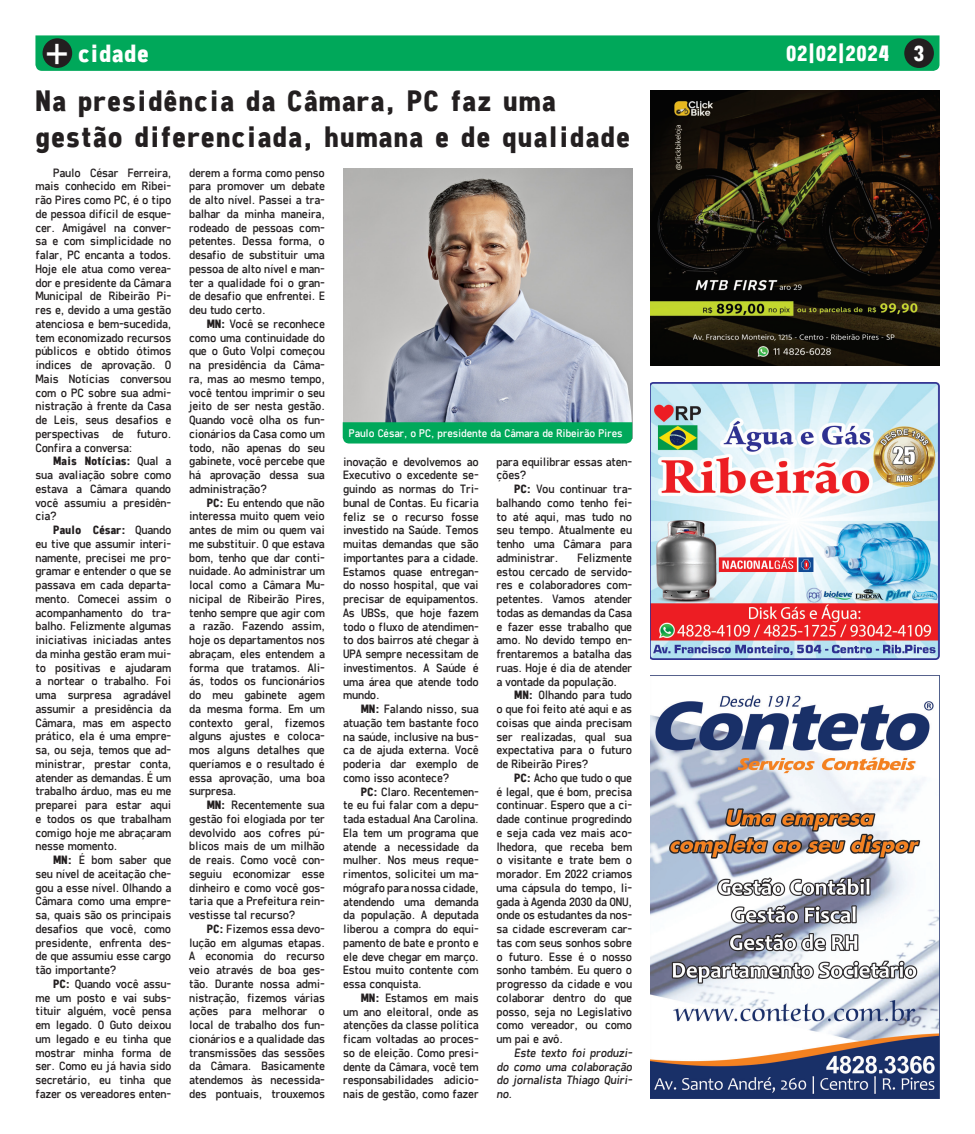
<style>
.page{position:relative;width:975px;height:1134px;background:#fff}
.page>*{position:absolute;margin:0;border:0;box-sizing:border-box;transform-origin:0 0}
.t1{font:41.75px "N Haas Grotesk TX Pro 55 Rg";color:#fff}
.t2{font:700 30px/36px "Freeroad";letter-spacing:.015em;color:#231f20}
.t3{font:700 25.25px "Freeroad";color:#fff}
.t4{font:700 22.5px "Freeroad";color:#fff}
.t5{font:12.25px/13.8px "Freeroad";letter-spacing:-.02em;color:#231f20;text-align:justify}
.t6{font:italic 12.25px/13.8px "Freeroad";letter-spacing:-.02em;color:#231f20;text-align:justify}
.t7{font:11.25px "Freeroad";letter-spacing:-.01em;color:#fff}
.t8{font:9.88px "N Haas Grotesk TX Pro 55 Rg";color:#231f20}
.s1{font-weight:700}
</style>
<div class="page">
<div style="left:35px;top:35px;width:904px;height:36px;background:#00a85a"></div>
<div style="left:904px;top:38px;width:29px;height:30px;background:#231f20;border-radius:50%"></div>
<div style="left:43px;top:38px;width:29px;height:30px;background:#231f20;border-radius:50%"></div>
<img style="left:343px;top:168px;width:289px;height:254px">
<div style="left:343px;top:422px;width:289px;height:21px;background:#00a85a"></div>
<img style="left:650px;top:90px;width:289px;height:276px">
<img style="left:650px;top:382px;width:289px;height:277px">
<img style="left:650px;top:675px;width:289px;height:423px">
<p class="t8" style="left:51px;top:38px;width:7px">+</p>
<p class="t8" style="left:912px;top:38px;width:7px">+</p>
<p class="t1" style="left:45px;top:27px;width:27px">+</p>
<p class="t4" style="left:913px;top:40px;width:13px">3</p>
<p class="t3" style="left:78px;top:38px;width:73px">cidade</p>
<p class="t4" style="left:785px;top:40px;width:105px">02|02|2024</p>
<p class="t2" style="left:35px;top:82px;width:596px">Na presidência da Câmara, PC faz uma gestão diferenciada, humana e de qualidade</p>
<p class="t5" style="left:35px;top:165px;width:137px;text-indent:18px">Paulo César Ferreira, mais conhecido em Ribei&shy;rão Pires como PC, é o tipo de pessoa difícil de esque&shy;cer. Amigável na conver&shy;sa e com simplicidade no falar, PC encanta a todos.<br>Hoje ele atua como verea&shy;dor e presidente da Câmara Municipal de Ribeirão Pi&shy;res e, devido a uma gestão atenciosa e bem-sucedida, tem economizado recursos públicos e obtido ótimos índices de aprovação. O Mais Notícias conversou com o PC sobre sua admi&shy;nistração à frente da Casa de Leis, seus desafios e perspectivas de futuro.<br>Confira a conversa:</p>
<p class="t5" style="left:35px;top:454px;width:137px;text-indent:18px"><span class="s1">Mais Notícias:</span> Qual a sua avaliação sobre como estava a Câmara quando você assumiu a presidên&shy;cia?</p>
<p class="t5" style="left:35px;top:523px;width:137px;text-indent:18px"><span class="s1">Paulo César:</span> Quando eu tive que assumir interi&shy;namente, precisei me pro&shy;gramar e entender o que se passava em cada departa&shy;mento. Comecei assim o acompanhamento do tra&shy;balho. Felizmente algumas iniciativas iniciadas antes da minha gestão eram mui&shy;to positivas e ajudaram a nortear o trabalho. Foi uma surpresa agradável assumir a presidência da Câmara, mas em aspecto prático, ela é uma empre&shy;sa, ou seja, temos que ad&shy;ministrar, prestar conta, atender as demandas. É um trabalho árduo, mas eu me preparei para estar aqui e todos os que trabalham comigo hoje me abraçaram nesse momento.</p>
<p class="t5" style="left:35px;top:853px;width:137px;text-indent:18px"><span class="s1">MN:</span> É bom saber que seu nível de aceitação che&shy;gou a esse nível. Olhando a Câmara como uma empre&shy;sa, quais são os principais desafios que você, como presidente, enfrenta des&shy;de que assumiu esse cargo tão importante?</p>
<p class="t5" style="left:35px;top:977px;width:137px;text-indent:18px"><span class="s1">PC:</span> Quando você assu&shy;me um posto e vai subs&shy;tituir alguém, você pensa em legado. O Guto deixou um legado e eu tinha que mostrar minha forma de ser. Como eu já havia sido secretário, eu tinha que fazer os vereadores enten-</p>
<p class="t5" style="left:189px;top:165px;width:137px">derem a forma como penso para promover um debate de alto nível. Passei a tra&shy;balhar da minha maneira, rodeado de pessoas com&shy;petentes. Dessa forma, o desafio de substituir uma pessoa de alto nível e man&shy;ter a qualidade foi o gran&shy;de desafio que enfrentei. E deu tudo certo.</p>
<p class="t5" style="left:189px;top:317px;width:137px;text-indent:18px"><span class="s1">MN:</span> Você se reconhece como uma continuidade do que o Guto Volpi começou na presidência da Câma&shy;ra, mas ao mesmo tempo, você tentou imprimir o seu jeito de ser nesta gestão.<br>Quando você olha os fun&shy;cionários da Casa como um todo, não apenas do seu gabinete, você percebe que há aprovação dessa sua administração?</p>
<p class="t5" style="left:189px;top:495px;width:137px;text-indent:18px"><span class="s1">PC:</span> Eu entendo que não interessa muito quem veio antes de mim ou quem vai me substituir. O que estava bom, tenho que dar conti&shy;nuidade. Ao administrar um local como a Câmara Mu&shy;nicipal de Ribeirão Pires, tenho sempre que agir com a razão. Fazendo assim, hoje os departamentos nos abraçam, eles entendem a forma que tratamos. Ali&shy;ás, todos os funcionários do meu gabinete agem da mesma forma. Em um contexto geral, fizemos alguns ajustes e coloca&shy;mos alguns detalhes que queríamos e o resultado é essa aprovação, uma boa surpresa.</p>
<p class="t5" style="left:189px;top:798px;width:137px;text-indent:18px"><span class="s1">MN:</span> Recentemente sua gestão foi elogiada por ter devolvido aos cofres pú&shy;blicos mais de um milhão de reais. Como você con&shy;seguiu economizar esse dinheiro e como você gos&shy;taria que a Prefeitura rein&shy;vestisse tal recurso?</p>
<p class="t5" style="left:189px;top:922px;width:137px;text-indent:18px"><span class="s1">PC:</span> Fizemos essa devo&shy;lução em algumas etapas.<br>A economia do recurso veio através de boa ges&shy;tão. Durante nossa admi&shy;nistração, fizemos várias ações para melhorar o local de trabalho dos fun&shy;cionários e a qualidade das transmissões das sessões da Câmara. Basicamente atendemos às necessida&shy;des pontuais, trouxemos</p>
<p class="t7" style="left:349px;top:426px;width:275px">Paulo César, o PC, presidente da Câmara de Ribeirão Pires</p>
<p class="t5" style="left:343px;top:454px;width:137px">inovação e devolvemos ao Executivo o excedente se&shy;guindo as normas do Tri&shy;bunal de Contas. Eu ficaria feliz se o recurso fosse investido na Saúde. Temos muitas demandas que são importantes para a cidade.<br>Estamos quase entregan&shy;do nosso hospital, que vai precisar de equipamentos.<br>As UBSs, que hoje fazem todo o fluxo de atendimen&shy;to dos bairros até chegar à UPA sempre necessitam de investimentos. A Saúde é uma área que atende todo mundo.</p>
<p class="t5" style="left:343px;top:702px;width:137px;text-indent:18px"><span class="s1">MN:</span> Falando nisso, sua atuação tem bastante foco na saúde, inclusive na bus&shy;ca de ajuda externa. Você poderia dar exemplo de como isso acontece?</p>
<p class="t5" style="left:343px;top:784px;width:137px;text-indent:18px"><span class="s1">PC:</span> Claro. Recentemen&shy;te eu fui falar com a depu&shy;tada estadual Ana Carolina.<br>Ela tem um programa que atende a necessidade da mulher. Nos meus reque&shy;rimentos, solicitei um ma&shy;mógrafo para nossa cidade, atendendo uma demanda da população. A deputada liberou a compra do equi&shy;pamento de bate e pronto e ele deve chegar em março.<br>Estou muito contente com essa conquista.</p>
<p class="t5" style="left:343px;top:990px;width:137px;text-indent:18px"><span class="s1">MN:</span> Estamos em mais um ano eleitoral, onde as atenções da classe política ficam voltadas ao proces&shy;so de eleição. Como presi&shy;dente da Câmara, você tem responsabilidades adicio&shy;nais de gestão, como fazer</p>
<p class="t5" style="left:496px;top:454px;width:137px">para equilibrar essas aten&shy;ções?</p>
<p class="t5" style="left:496px;top:482px;width:137px;text-indent:18px"><span class="s1">PC:</span> Vou continuar tra&shy;balhando como tenho fei&shy;to até aqui, mas tudo no seu tempo. Atualmente eu tenho uma Câmara para administrar.</p>
<p class="t5" style="left:496px;top:550px;width:137px;text-indent:81px">Felizmente estou cercado de servido&shy;res e colaboradores com&shy;petentes. Vamos atender todas as demandas da Casa e fazer esse trabalho que amo. No devido tempo en&shy;frentaremos a batalha das ruas. Hoje é dia de atender a vontade da população.</p>
<p class="t5" style="left:496px;top:688px;width:137px;text-indent:18px"><span class="s1">MN:</span> Olhando para tudo o que foi feito até aqui e as coisas que ainda precisam ser realizadas, qual sua expectativa para o futuro de Ribeirão Pires?</p>
<p class="t5" style="left:496px;top:770px;width:137px;text-indent:18px"><span class="s1">PC:</span> Acho que tudo o que é legal, que é bom, precisa continuar. Espero que a ci&shy;dade continue progredindo e seja cada vez mais aco&shy;lhedora, que receba bem o visitante e trate bem o morador. Em 2022 criamos uma cápsula do tempo, li&shy;gada à Agenda 2030 da ONU, onde os estudantes da nos&shy;sa cidade escreveram car&shy;tas com seus sonhos sobre o futuro. Esse é o nosso sonho também. Eu quero o progresso da cidade e vou colaborar dentro do que posso, seja no Legislativo como vereador, ou como um pai e avô.</p>
<p class="t6" style="left:496px;top:1045px;width:137px;text-indent:18px">Este texto foi produzi&shy;do como uma colaboração do jornalista Thiago Quiri&shy;no.</p>
</div>
